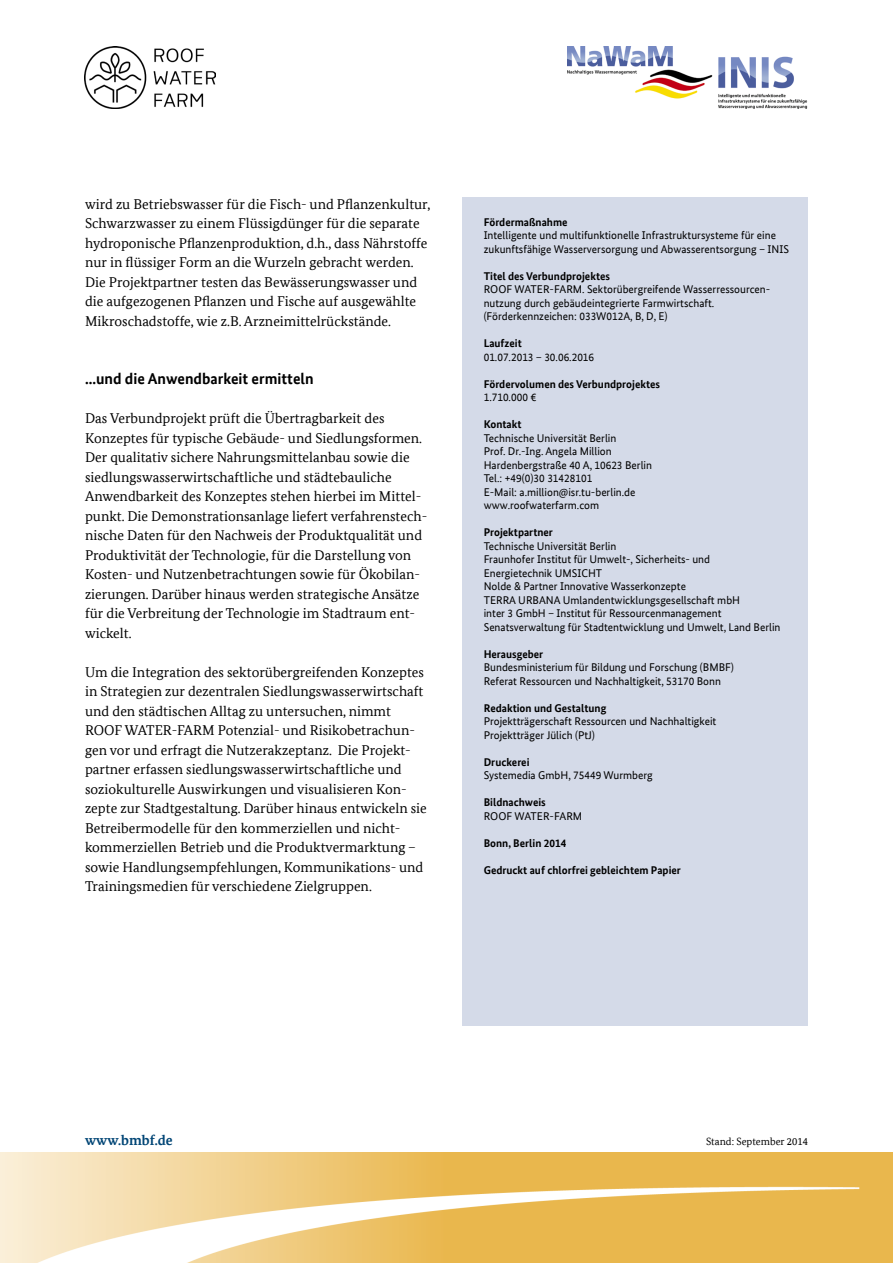
<style>
.page{position:relative;width:893px;height:1263px;background:#fff}
.page>*{position:absolute;margin:0;border:0;box-sizing:border-box;transform-origin:0 0}
.Zwischentitel{font:700 15.75px "Bundes Sans Office";color:#000}
.Fließtext{font:14.25px/19.5px "Bundes Serif Office";color:#000}
.t1{font:700 14.25px "Bundes Serif Office";color:#004575}
.Kastentext{font:11.25px/13.5px "Bundes Sans Office";color:#000}
.Kastentext-2{font:700 11.25px "Bundes Sans Office";color:#000}
.t2{font:10.5px "Bundes Serif Office";color:#000}
</style>
<div class="page">
<img style="left:0;top:1152px;width:893px;height:111px">
<div style="left:462px;top:197px;width:346px;height:828px;background:#d4dae8"></div>
<img style="left:85px;top:47px;width:131px;height:61px">
<img style="left:568px;top:47px;width:240px;height:61px">
<p class="Fließtext" style="left:85px;top:194px;width:347px">wird zu Betriebswasser für die Fisch- und Pflanzenkultur, Schwarzwasser zu einem Flüssigdünger für die separate hydroponische Pflanzenproduktion, d.h., dass Nährstoffe nur in flüssiger Form an die Wurzeln gebracht werden.<br>Die Projektpartner testen das Bewässerungswasser und die aufgezogenen Pflanzen und Fische auf ausgewählte Mikroschadstoffe, wie z.B. Arzneimittelrückstände.</p>
<h3 class="Zwischentitel" style="left:85px;top:370px;width:230px">...und die Anwendbarkeit ermitteln</h3>
<p class="Fließtext" style="left:85px;top:408px;width:344px">Das Verbundprojekt prüft die Übertragbarkeit des Konzeptes für typische Gebäude- und Siedlungsformen.<br>Der qualitativ sichere Nahrungsmittelanbau sowie die siedlungswasserwirtschaftliche und städtebauliche Anwendbarkeit des Konzeptes stehen hierbei im Mittel&shy;punkt. Die Demonstrationsanlage liefert verfahrenstech&shy;nische Daten für den Nachweis der Produktqualität und Produktivität der Technologie, für die Darstellung von Kosten- und Nutzenbetrachtungen sowie für Ökobilan&shy;zierungen. Darüber hinaus werden strategische Ansätze für die Verbreitung der Technologie im Stadtraum ent&shy;wickelt.</p>
<p class="Fließtext" style="left:85px;top:662px;width:343px">Um die Integration des sektorübergreifenden Konzeptes in Strategien zur dezentralen Siedlungswasserwirtschaft und den städtischen Alltag zu untersuchen, nimmt ROOF WATER-FARM Potenzial- und Risikobetrachun&shy;gen vor und erfragt die Nutzerakzeptanz. Die Projekt&shy;partner erfassen siedlungswasserwirtschaftliche und soziokulturelle Auswirkungen und visualisieren Kon&shy;zepte zur Stadtgestaltung. Darüber hinaus entwickeln sie Betreibermodelle für den kommerziellen und nicht&shy;kommerziellen Betrieb und die Produktvermarktung – sowie Handlungsempfehlungen, Kommunikations- und Trainingsmedien für verschiedene Zielgruppen.</p>
<p class="Kastentext-2" style="left:484px;top:215px;width:85px">Fördermaßnahme</p>
<p class="Kastentext" style="left:484px;top:228px;width:307px">Intelligente und multifunktionelle Infrastruktursysteme für eine zukunftsfähige Wasserversorgung und Abwasserentsorgung – INIS</p>
<p class="Kastentext-2" style="left:484px;top:269px;width:128px">Titel des Verbundprojektes</p>
<p class="Kastentext" style="left:484px;top:282px;width:288px">ROOF WATER-FARM. Sektorübergreifende Wasserressourcen&shy;nutzung durch gebäudeintegrierte Farmwirtschaft.</p>
<p class="Kastentext" style="left:484px;top:309px;width:185px">(Förderkennzeichen: 033W012A, B, D, E)</p>
<p class="Kastentext-2" style="left:484px;top:337px;width:40px">Laufzeit</p>
<p class="Kastentext" style="left:484px;top:350px;width:112px">01.07.2013 – 30.06.2016</p>
<p class="Kastentext-2" style="left:484px;top:377px;width:178px">Fördervolumen des Verbundprojektes</p>
<p class="Kastentext" style="left:484px;top:390px;width:54px">1.710.000 €</p>
<p class="Kastentext-2" style="left:484px;top:418px;width:39px">Kontakt</p>
<p class="Kastentext" style="left:484px;top:431px;width:134px">Technische Universität Berlin</p>
<p class="Kastentext" style="left:484px;top:444px;width:130px">Prof. Dr.-Ing. Angela Million</p>
<p class="Kastentext" style="left:484px;top:458px;width:170px">Hardenbergstraße 40 A, 10623 Berlin</p>
<p class="Kastentext" style="left:484px;top:471px;width:110px">Tel.: +49(0)30 31428101</p>
<p class="Kastentext" style="left:484px;top:485px;width:153px">E-Mail: a.million@isr.tu-berlin.de</p>
<p class="Kastentext" style="left:484px;top:498px;width:117px">www.roofwaterfarm.com</p>
<p class="Kastentext-2" style="left:484px;top:526px;width:71px">Projektpartner</p>
<p class="Kastentext" style="left:484px;top:539px;width:134px">Technische Universität Berlin</p>
<p class="Kastentext" style="left:484px;top:552px;width:228px">Fraunhofer Institut für Umwelt-, Sicherheits- und<br>Energietechnik UMSICHT</p>
<p class="Kastentext" style="left:484px;top:579px;width:204px">Nolde &amp; Partner Innovative Wasserkonzepte</p>
<p class="Kastentext" style="left:484px;top:593px;width:258px">TERRA URBANA Umlandentwicklungsgesellschaft mbH</p>
<p class="Kastentext" style="left:484px;top:606px;width:239px">inter 3 GmbH – Institut für Ressourcenmanagement</p>
<p class="Kastentext" style="left:484px;top:620px;width:298px">Senatsverwaltung für Stadtentwicklung und Umwelt, Land Berlin</p>
<p class="Kastentext-2" style="left:484px;top:647px;width:61px">Herausgeber</p>
<p class="Kastentext" style="left:484px;top:660px;width:252px">Bundesministerium für Bildung und Forschung (BMBF)</p>
<p class="Kastentext" style="left:484px;top:674px;width:239px">Referat Ressourcen und Nachhaltigkeit, 53170 Bonn</p>
<p class="Kastentext-2" style="left:484px;top:701px;width:124px">Redaktion und Gestaltung</p>
<p class="Kastentext" style="left:484px;top:714px;width:234px">Projektträgerschaft Ressourcen und Nachhaltigkeit</p>
<p class="Kastentext" style="left:484px;top:728px;width:113px">Projektträger Jülich (PtJ)</p>
<p class="Kastentext-2" style="left:484px;top:755px;width:47px">Druckerei</p>
<p class="Kastentext" style="left:484px;top:768px;width:171px">Systemedia GmbH, 75449 Wurmberg</p>
<p class="Kastentext-2" style="left:484px;top:796px;width:64px">Bildnachweis</p>
<p class="Kastentext" style="left:484px;top:809px;width:100px">ROOF WATER-FARM</p>
<p class="Kastentext-2" style="left:484px;top:836px;width:84px">Bonn, Berlin 2014</p>
<p class="Kastentext-2" style="left:484px;top:863px;width:199px">Gedruckt auf chlorfrei gebleichtem Papier</p>
<p class="t1" style="left:85px;top:1132px;width:89px">www.bmbf.de</p>
<p class="t2" style="left:706px;top:1135px;width:103px">Stand: September 2014</p>
</div>
